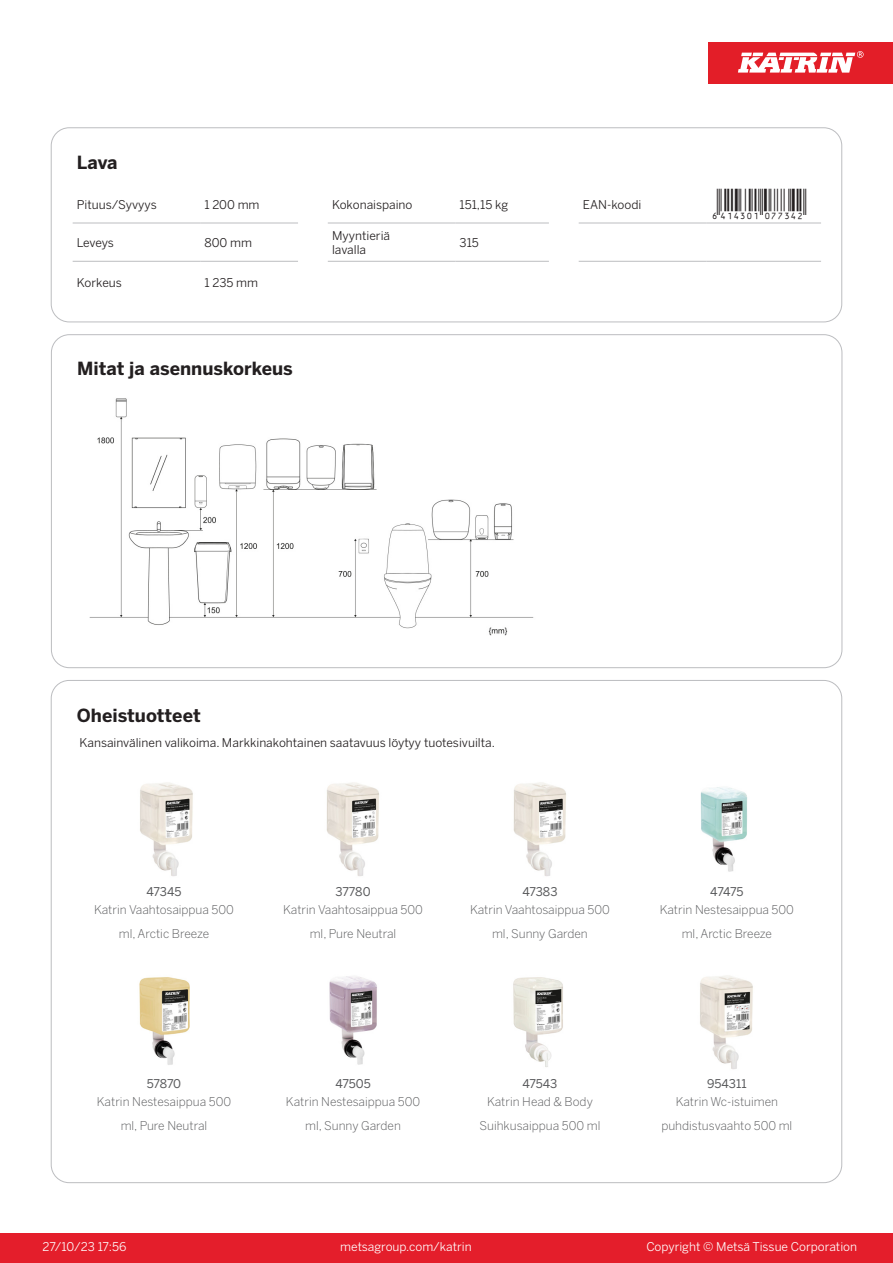
<style>
.page{position:relative;width:893px;height:1263px;background:#fff}
.page>*{position:absolute;margin:0;border:0;box-sizing:border-box;transform-origin:0 0}
.T_EAN{font:30px "Viisas EAN Matala";color:#231f20}
.T_TableHeader{font:700 18px "Benton Sans";color:#231f20}
.T_RelatedName{font:300 12px/24px "Benton Sans";color:#57585a;text-align:center}
.T_TableBody{font:12px "Benton Sans";color:#231f20}
.t1{font:12px "Benton Sans";color:#fff}
.T_RelatedCode{font:12px "Benton Sans";letter-spacing:-.015em;color:#57585a}
</style>
<div class="page">
<div style="left:0;top:1233px;width:893px;height:30px;background:#e41e2b"></div>
<div style="left:708px;top:43px;width:185px;height:41px;background:#e31e28"></div>
<svg style="left:738px;top:51px;width:126px;height:22px"></svg>
<hr style="left:73px;top:223px;width:127px;height:1px;background:#bcbdc0">
<hr style="left:200px;top:223px;width:98px;height:1px;background:#bcbdc0">
<hr style="left:328px;top:223px;width:127px;height:1px;background:#bcbdc0">
<hr style="left:455px;top:223px;width:94px;height:1px;background:#bcbdc0">
<hr style="left:579px;top:223px;width:127px;height:1px;background:#bcbdc0">
<hr style="left:706px;top:223px;width:115px;height:1px;background:#bcbdc0">
<hr style="left:73px;top:261px;width:127px;height:1px;background:#bcbdc0">
<hr style="left:200px;top:261px;width:98px;height:1px;background:#bcbdc0">
<hr style="left:328px;top:261px;width:127px;height:1px;background:#bcbdc0">
<hr style="left:455px;top:261px;width:94px;height:1px;background:#bcbdc0">
<hr style="left:579px;top:261px;width:127px;height:1px;background:#bcbdc0">
<hr style="left:706px;top:261px;width:115px;height:1px;background:#bcbdc0">
<div style="left:51px;top:128px;width:791px;height:194px;border:1px solid #bcbdc0;border-radius:18px"></div>
<img style="left:89px;top:398px;width:445px;height:238px">
<img style="left:140px;top:782px;width:53px;height:94px">
<img style="left:326px;top:782px;width:53px;height:94px">
<img style="left:513px;top:782px;width:53px;height:94px">
<img style="left:700px;top:787px;width:47px;height:85px">
<img style="left:139px;top:977px;width:51px;height:88px">
<img style="left:329px;top:976px;width:48px;height:89px">
<img style="left:513px;top:977px;width:50px;height:90px">
<img style="left:700px;top:975px;width:53px;height:94px">
<p class="T_TableHeader" style="left:77px;top:151px;width:42px">Lava</p>
<p class="T_TableBody" style="left:77px;top:197px;width:81px">Pituus/Syvyys</p>
<p class="T_TableBody" style="left:204px;top:197px;width:57px">1 200 mm</p>
<p class="T_TableBody" style="left:332px;top:197px;width:82px">Kokonaispaino</p>
<p class="T_TableBody" style="left:460px;top:197px;width:50px">151,15 kg</p>
<p class="T_TableBody" style="left:583px;top:197px;width:60px">EAN-koodi</p>
<p class="T_EAN" style="left:710px;top:188px;width:97px">*6414301077342*</p>
<p class="T_TableBody" style="left:77px;top:235px;width:39px">Leveys</p>
<p class="T_TableBody" style="left:204px;top:235px;width:49px">800 mm</p>
<p class="T_TableBody" style="left:332px;top:228px;width:60px">Myyntieriä</p>
<p class="T_TableBody" style="left:332px;top:243px;width:36px">lavalla</p>
<p class="T_TableBody" style="left:460px;top:235px;width:21px">315</p>
<p class="T_TableBody" style="left:77px;top:276px;width:47px">Korkeus</p>
<p class="T_TableBody" style="left:204px;top:276px;width:55px">1 235 mm</p>
<p class="T_TableHeader" style="left:77px;top:357px;width:217px">Mitat ja asennuskorkeus</p>
<p class="T_TableHeader" style="left:77px;top:704px;width:125px">Oheistuotteet</p>
<p class="T_TableBody" style="left:80px;top:735px;width:417px">Kansainvälinen valikoima. Markkinakohtainen saatavuus löytyy tuotesivuilta.</p>
<p class="T_RelatedCode" style="left:146px;top:884px;width:37px">47345</p>
<p class="T_RelatedCode" style="left:335px;top:884px;width:37px">37780</p>
<p class="T_RelatedCode" style="left:522px;top:884px;width:37px">47383</p>
<p class="T_RelatedCode" style="left:710px;top:884px;width:35px">47475</p>
<p class="T_RelatedName" style="left:94px;top:897px;width:141px">Katrin Vaahtosaippua 500 ml, Arctic Breeze</p>
<p class="T_RelatedName" style="left:283px;top:897px;width:141px">Katrin Vaahtosaippua 500 ml, Pure Neutral</p>
<p class="T_RelatedName" style="left:470px;top:897px;width:141px">Katrin Vaahtosaippua 500 ml, Sunny Garden</p>
<p class="T_RelatedName" style="left:660px;top:897px;width:136px">Katrin Nestesaippua 500 ml, Arctic Breeze</p>
<p class="T_RelatedCode" style="left:147px;top:1076px;width:36px">57870</p>
<p class="T_RelatedCode" style="left:335px;top:1076px;width:37px">47505</p>
<p class="T_RelatedCode" style="left:522px;top:1076px;width:36px">47543</p>
<p class="T_RelatedCode" style="left:707px;top:1076px;width:41px">954311</p>
<p class="T_RelatedName" style="left:97px;top:1089px;width:136px">Katrin Nestesaippua 500 ml, Pure Neutral</p>
<p class="T_RelatedName" style="left:286px;top:1089px;width:136px">Katrin Nestesaippua 500 ml, Sunny Garden</p>
<p class="T_RelatedName" style="left:479px;top:1089px;width:122px">Katrin Head &amp; Body<br>Suihkusaippua 500 ml</p>
<p class="T_RelatedName" style="left:661px;top:1089px;width:133px">Katrin Wc-istuimen puhdistusvaahto 500 ml</p>
<p class="t1" style="left:43px;top:1239px;width:85px">27/10/23 17:56</p>
<p class="t1" style="left:340px;top:1239px;width:133px">metsagroup.com/katrin</p>
<p class="t1" style="left:646px;top:1239px;width:212px">Copyright © Metsä Tissue Corporation</p>
</div>
